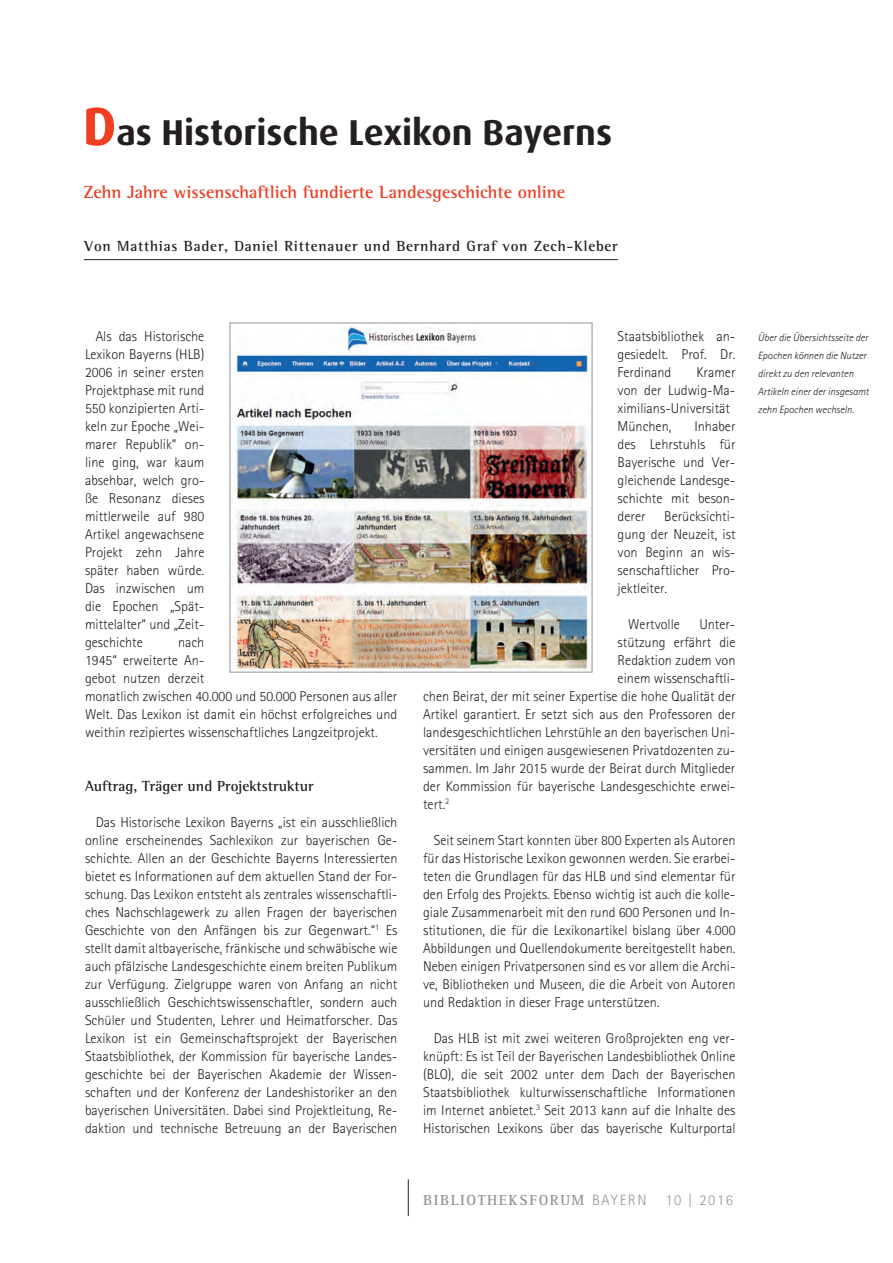
<style>
.page{position:relative;width:893px;height:1263px;background:#fff}
.page>*{position:absolute;margin:0;border:0;box-sizing:border-box;transform-origin:0 0}
.t1{font:700 36px "Dax Offc Pro";color:#231f20}
.t2{font:700 18px "Rotis Semi Serif Std";color:#ef3e22}
.t3{font:700 15px "Rotis Semi Serif Std";letter-spacing:.05em;color:#231f20}
.t4{font:700 15px "Rotis Semi Serif Std";color:#231f20}
.t5{font:700 15px "Rotis Serif Std";letter-spacing:.1em;color:#939598}
.t6{font:300 15px "Rotis Sans Serif Std";letter-spacing:.1em;color:#939598}
.t7{font:300 14.25px/18px "Rotis Sans Serif Std";color:#231f20;text-align:justify}
.t8{font:italic 300 10.5px/18px "Rotis Sans Serif Std";color:#231f20}
.s1{font-size:54px;color:#ef3e22}
.s2{font-family:"Rotis Sans Serif Std";font-weight:300}
</style>
<div class="page">
<hr style="left:408px;top:1179px;width:1px;height:37px;background:#231f20">
<img style="left:232px;top:325px;width:358px;height:345px">
<div style="left:230px;top:323px;width:362px;height:349px;border:1px solid #939598"></div>
<hr style="left:84px;top:259px;width:534px;height:1px;background:#231f20">
<h1 class="t1" style="left:83px;top:109px;width:531px"><span class="s1">D</span>as Historische Lexikon Bayerns</h1>
<p class="t2" style="left:83px;top:186px;width:483px">Zehn Jahre wissenschaftlich fundierte Landesgeschichte online</p>
<p class="t3" style="left:84px;top:241px;width:535px">Von Matthias Bader, Daniel Rittenauer und Bernhard Graf von Zech-Kleber</p>
<p class="t7" style="left:85px;top:329px;width:121px;text-indent:11px">Als das Historische Lexikon Bayerns (HLB)<br>2006 in seiner ersten Projektphase mit rund 550 konzipierten Arti&shy;keln zur Epoche „Wei&shy;marer Republik“ on&shy;line ging, war kaum absehbar, welch gro&shy;ße Resonanz dieses mittlerweile auf 980<br>Artikel angewachsene Projekt zehn Jahre später haben würde.<br>Das inzwischen um die Epochen „Spät&shy;mittelalter“ und „Zeit&shy;geschichte</p>
<p class="t7" style="left:85px;top:635px;width:314px;text-align:left;text-indent:93px">nach<br>1945“ erweiterte An-<br>gebot nutzen derzeit<br>monatlich zwischen 40.000 und 50.000 Personen aus aller Welt. Das Lexikon ist damit ein höchst erfolgreiches und weithin rezipiertes wissenschaftliches Langzeitprojekt.</p>
<p class="t4" style="left:85px;top:781px;width:230px">Auftrag, Träger und Projektstruktur</p>
<p class="t7" style="left:85px;top:815px;width:314px;text-indent:11px">Das Historische Lexikon Bayerns „ist ein ausschließlich online erscheinendes Sachlexikon zur bayerischen Ge&shy;schichte. Allen an der Geschichte Bayerns Interessierten bietet es Informationen auf dem aktuellen Stand der For&shy;schung. Das Lexikon entsteht als zentrales wissenschaftli&shy;ches Nachschlagewerk zu allen Fragen der bayerischen Geschichte von den Anfängen bis zur Gegenwart.“<sup>1</sup> Es stellt damit altbayerische, fränkische und schwäbische wie auch pfälzische Landesgeschichte einem breiten Publikum zur Verfügung. Zielgruppe waren von Anfang an nicht ausschließlich Geschichtswissenschaftler, sondern auch Schüler und Studenten, Lehrer und Heimatforscher. Das Lexikon ist ein Gemeinschaftsprojekt der Bayerischen Staatsbibliothek, der Kommission für bayerische Landes&shy;geschichte bei der Bayerischen Akademie der Wissen&shy;schaften und der Konferenz der Landeshistoriker an den bayerischen Universitäten. Dabei sind Projektleitung, Re&shy;daktion und technische Betreuung an der Bayerischen</p>
<p class="t7" style="left:618px;top:329px;width:119px">Staatsbibliothek an&shy;gesiedelt. Prof. Dr.<br>Ferdinand</p>
<p class="t7" style="left:618px;top:365px;width:119px;text-align:left;text-indent:79px">Kramer von der Ludwig-Ma&shy;ximilians-Universität<br>München,</p>
<p class="t7" style="left:618px;top:419px;width:119px;text-indent:77px">Inhaber des Lehrstuhls für Bayerische und Ver&shy;gleichende Landesge&shy;schichte mit beson&shy;derer</p>
<p class="t7" style="left:618px;top:509px;width:119px;text-indent:47px">Berücksichti&shy;gung der Neuzeit, ist von Beginn an wis&shy;senschaftlicher Pro&shy;jektleiter.</p>
<p class="t7" style="left:628px;top:617px;width:53px">Wertvolle</p>
<p class="t7" style="left:699px;top:617px;width:38px">Unter-</p>
<p class="t7" style="left:618px;top:635px;width:119px">stützung erfährt die</p>
<p class="t7" style="left:618px;top:653px;width:119px">Redaktion zudem von</p>
<p class="t7" style="left:618px;top:671px;width:119px">einem wissenschaftli-</p>
<p class="t7" style="left:423px;top:689px;width:314px">chen Beirat, der mit seiner Expertise die hohe Qualität der</p>
<p class="t7" style="left:423px;top:707px;width:314px">Artikel garantiert. Er setzt sich aus den Professoren der</p>
<p class="t7" style="left:423px;top:725px;width:314px">landesgeschichtlichen Lehrstühle an den bayerischen Uni-</p>
<p class="t7" style="left:423px;top:743px;width:314px">versitäten und einigen ausgewiesenen Privatdozenten zu-</p>
<p class="t7" style="left:423px;top:761px;width:314px">sammen. Im Jahr 2015 wurde der Beirat durch Mitglieder</p>
<p class="t7" style="left:423px;top:779px;width:314px">der Kommission für bayerische Landesgeschichte erwei-</p>
<p class="t7" style="left:423px;top:797px;width:28px">tert.<sup>2</sup></p>
<p class="t7" style="left:423px;top:833px;width:314px;text-indent:11px">Seit seinem Start konnten über 800 Experten als Autoren für das Historische Lexikon gewonnen werden. Sie erarbei&shy;teten die Grundlagen für das HLB und sind elementar für den Erfolg des Projekts. Ebenso wichtig ist auch die kolle&shy;giale Zusammenarbeit mit den rund 600 Personen und In&shy;stitutionen, die für die Lexikonartikel bislang über 4.000<br>Abbildungen und Quellendokumente bereitgestellt haben.<br>Neben einigen Privatpersonen sind es vor allem die Archi&shy;ve, Bibliotheken und Museen, die die Arbeit von Autoren und Redaktion in dieser Frage unterstützen.</p>
<p class="t7" style="left:423px;top:1031px;width:314px;text-indent:11px">Das HLB ist mit zwei weiteren Großprojekten eng ver&shy;knüpft: Es ist Teil der Bayerischen Landesbibliothek Online (BLO), die seit 2002 unter dem Dach der Bayerischen Staatsbibliothek kulturwissenschaftliche Informationen im Internet anbietet.<sup>3</sup> Seit 2013 kann auf die Inhalte des Historischen Lexikons über das bayerische Kulturportal</p>
<p class="t8" style="left:758px;top:330px;width:112px">Über die Übersichtsseite der<br>Epochen können die Nutzer direkt zu den relevanten<br>Artikeln einer der insgesamt zehn Epochen wechseln.</p>
<p class="t5" style="left:423px;top:1195px;width:225px">BIBLIOTHEKSFORUM <span class="s2">BAYERN</span></p>
<p class="t6" style="left:665px;top:1195px;width:69px">10 | 2016</p>
</div>
